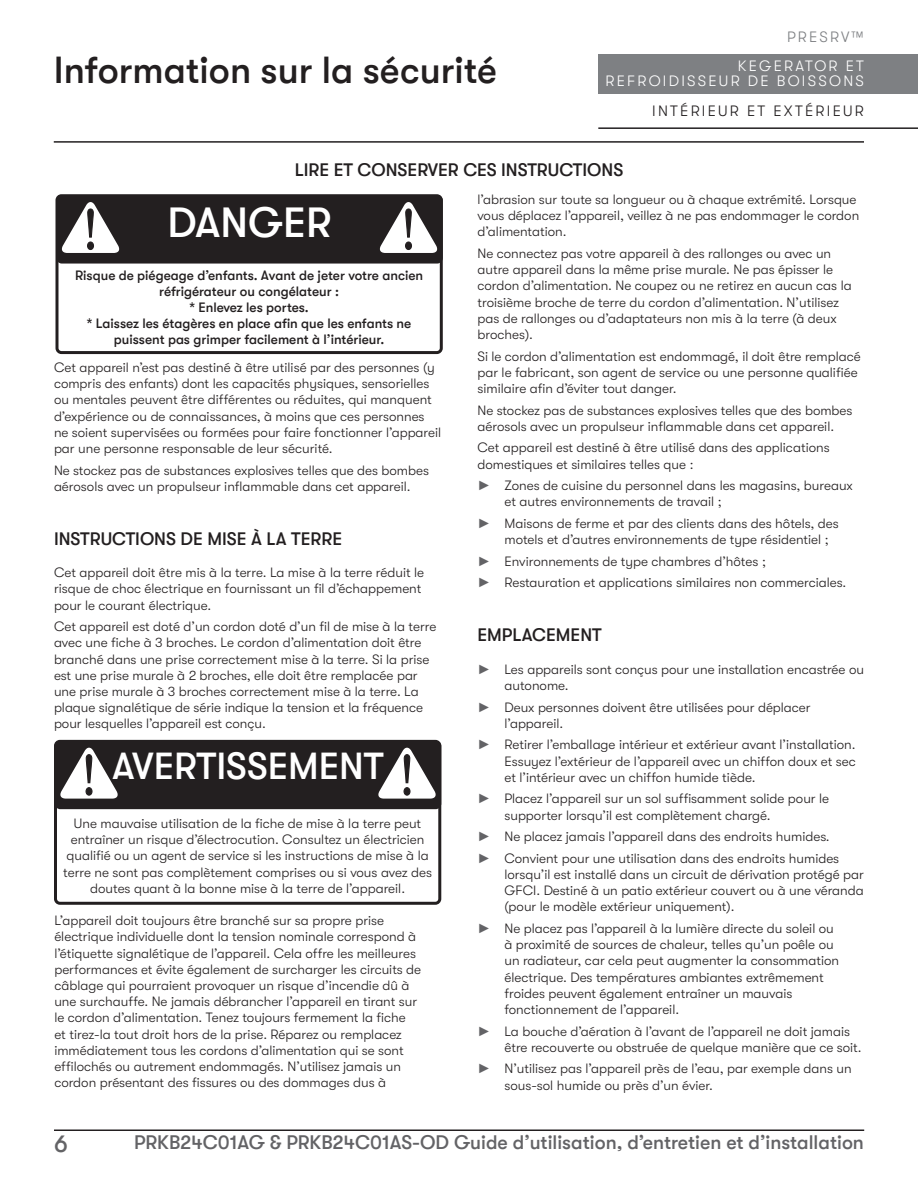
<style>
.page{position:relative;width:918px;height:1188px;background:#fff}
.page>*{position:absolute;margin:0;border:0;box-sizing:border-box;transform-origin:0 0}
.t1{font:500 42px "GT Walsheim";color:#fff}
.t2{font:500 37.5px "GT Walsheim";color:#231f20}
.t3{font:500 37.5px "GT Walsheim";color:#fff}
.t4{font:500 24px "GT Walsheim";color:#636366}
.t5{font:500 19.5px "GT Walsheim";color:#636366}
.t6{font:500 18px "GT Walsheim";color:#231f20}
.t7{font:300 15px/15px "GT Walsheim";letter-spacing:.15em;color:#fff;text-align:right}
.t8{font:300 15px "GT Walsheim";letter-spacing:.15em;color:#231f20}
.t9{font:300 15px "GT Walsheim";letter-spacing:.15em;color:#7e8083}
.t10{font:300 13.5px/16.2px "GT Walsheim";color:#231f20}
.t11{font:500 13.5px/16.2px "GT Walsheim";color:#231f20;text-align:center}
.s1{font-family:"Arial";font-weight:400;color:#636366}
</style>
<div class="page">
<div style="left:598px;top:54px;width:320px;height:40px;background:#7e8083"></div>
<hr style="left:598px;top:127px;width:320px;height:2px;background:#231f20">
<hr style="left:54px;top:141px;width:810px;height:2px;background:#231f20">
<hr style="left:54px;top:1130px;width:810px;height:1px;background:#231f20">
<div style="left:56px;top:194px;width:387px;height:160px;border:3px solid #231f20;border-radius:4px"></div>
<div style="left:56px;top:195px;width:387px;height:69px;background:#231f20;border-radius:6px"></div>
<svg style="left:61px;top:202px;width:59px;height:51px"></svg>
<svg style="left:379px;top:202px;width:59px;height:51px"></svg>
<div style="left:54px;top:740px;width:387px;height:165px;border:3px solid #231f20;border-radius:4px"></div>
<div style="left:55px;top:741px;width:386px;height:68px;background:#231f20;border-radius:6px"></div>
<svg style="left:60px;top:747px;width:58px;height:52px"></svg>
<svg style="left:378px;top:747px;width:58px;height:52px"></svg>
<h2 class="t2" style="left:54px;top:49px;width:445px">Information sur la sécurité</h2>
<p class="t9" style="left:787px;top:28px;width:78px">PRESRV™</p>
<p class="t7" style="left:605px;top:59px;width:260px">KEGERATOR ET<br>REFROIDISSEUR DE BOISSONS</p>
<p class="t8" style="left:652px;top:102px;width:213px">INTÉRIEUR ET EXTÉRIEUR</p>
<h3 class="t6" style="left:295px;top:159px;width:330px">LIRE ET CONSERVER CES INSTRUCTIONS</h3>
<h1 class="t1" style="left:167px;top:199px;width:166px">DANGER</h1>
<p class="t11" style="left:75px;top:267px;width:350px">Risque de piégeage d’enfants. Avant de jeter votre ancien réfrigérateur ou congélateur :<br>* Enlevez les portes.<br>* Laissez les étagères en place afin que les enfants ne puissent pas grimper facilement à l’intérieur.</p>
<p class="t10" style="left:54px;top:359px;width:389px">Cet appareil n’est pas destiné à être utilisé par des personnes (y compris des enfants) dont les capacités physiques, sensorielles ou mentales peuvent être différentes ou réduites, qui manquent d’expérience ou de connaissances, à moins que ces personnes ne soient supervisées ou formées pour faire fonctionner l’appareil par une personne responsable de leur sécurité.</p>
<p class="t10" style="left:54px;top:462px;width:377px">Ne stockez pas de substances explosives telles que des bombes aérosols avec un propulseur inflammable dans cet appareil.</p>
<h3 class="t6" style="left:54px;top:528px;width:290px">INSTRUCTIONS DE MISE À LA TERRE</h3>
<p class="t10" style="left:54px;top:565px;width:372px">Cet appareil doit être mis à la terre. La mise à la terre réduit le risque de choc électrique en fournissant un fil d’échappement pour le courant électrique.</p>
<p class="t10" style="left:54px;top:619px;width:384px">Cet appareil est doté d’un cordon doté d’un fil de mise à la terre avec une fiche à 3 broches. Le cordon d’alimentation doit être branché dans une prise correctement mise à la terre. Si la prise est une prise murale à 2 broches, elle doit être remplacée par une prise murale à 3 broches correctement mise à la terre. La plaque signalétique de série indique la tension et la fréquence pour lesquelles l’appareil est conçu.</p>
<h2 class="t3" style="left:112px;top:745px;width:273px">AVERTISSEMENT</h2>
<p class="t10" style="left:63px;top:815px;width:370px;text-align:center">Une mauvaise utilisation de la fiche de mise à la terre peut entraîner un risque d’électrocution. Consultez un électricien qualifié ou un agent de service si les instructions de mise à la terre ne sont pas complètement comprises ou si vous avez des doutes quant à la bonne mise à la terre de l’appareil.</p>
<p class="t10" style="left:54px;top:913px;width:368px">L’appareil doit toujours être branché sur sa propre prise électrique individuelle dont la tension nominale correspond à l’étiquette signalétique de l’appareil. Cela offre les meilleures performances et évite également de surcharger les circuits de câblage qui pourraient provoquer un risque d’incendie dû à une surchauffe. Ne jamais débrancher l’appareil en tirant sur le cordon d’alimentation. Tenez toujours fermement la fiche<br>et tirez-la tout droit hors de la prise. Réparez ou remplacez immédiatement tous les cordons d’alimentation qui se sont effilochés ou autrement endommagés. N’utilisez jamais un cordon présentant des fissures ou des dommages dus à</p>
<p class="t10" style="left:477px;top:191px;width:383px">l’abrasion sur toute sa longueur ou à chaque extrémité. Lorsque vous déplacez l’appareil, veillez à ne pas endommager le cordon d’alimentation.</p>
<p class="t10" style="left:477px;top:245px;width:376px">Ne connectez pas votre appareil à des rallonges ou avec un autre appareil dans la même prise murale. Ne pas épisser le cordon d’alimentation. Ne coupez ou ne retirez en aucun cas la troisième broche de terre du cordon d’alimentation. N’utilisez pas de rallonges ou d’adaptateurs non mis à la terre (à deux broches).</p>
<p class="t10" style="left:477px;top:348px;width:385px">Si le cordon d’alimentation est endommagé, il doit être remplacé par le fabricant, son agent de service ou une personne qualifiée similaire afin d’éviter tout danger.</p>
<p class="t10" style="left:477px;top:402px;width:377px">Ne stockez pas de substances explosives telles que des bombes aérosols avec un propulseur inflammable dans cet appareil.</p>
<p class="t10" style="left:477px;top:440px;width:354px">Cet appareil est destiné à être utilisé dans des applications domestiques et similaires telles que :</p>
<p class="t10" style="left:504px;top:478px;width:350px;text-indent:-27px"><span class="s1">►</span> Zones de cuisine du personnel dans les magasins, bureaux et autres environnements de travail ;</p>
<p class="t10" style="left:504px;top:515px;width:336px;text-indent:-27px"><span class="s1">►</span> Maisons de ferme et par des clients dans des hôtels, des motels et d’autres environnements de type résidentiel ;</p>
<p class="t10" style="left:477px;top:551px;width:370px;line-height:21.6px"><span class="s1">►</span> Environnements de type chambres d’hôtes ;<br><span class="s1">►</span> Restauration et applications similaires non commerciales.</p>
<h3 class="t6" style="left:477px;top:625px;width:126px">EMPLACEMENT</h3>
<p class="t10" style="left:504px;top:661px;width:361px;text-indent:-27px"><span class="s1">►</span> Les appareils sont conçus pour une installation encastrée ou autonome.</p>
<p class="t10" style="left:504px;top:699px;width:308px;text-indent:-27px"><span class="s1">►</span> Deux personnes doivent être utilisées pour déplacer l’appareil.</p>
<p class="t10" style="left:504px;top:737px;width:353px;text-align:justify;text-indent:-27px"><span class="s1">►</span> Retirer l’emballage intérieur et extérieur avant l’installation.<br>Essuyez l’extérieur de l’appareil avec un chiffon doux et sec et l’intérieur avec un chiffon humide tiède.</p>
<p class="t10" style="left:504px;top:791px;width:326px;text-indent:-27px"><span class="s1">►</span> Placez l’appareil sur un sol suffisamment solide pour le supporter lorsqu’il est complètement chargé.</p>
<p class="t10" style="left:477px;top:826px;width:363px;line-height:21.6px"><span class="s1">►</span> Ne placez jamais l’appareil dans des endroits humides. <span class="s1">►</span> Convient pour une utilisation dans des endroits humides</p>
<p class="t10" style="left:504px;top:866px;width:361px;text-align:justify">lorsqu’il est installé dans un circuit de dérivation protégé par GFCI. Destiné à un patio extérieur couvert ou à une véranda (pour le modèle extérieur uniquement).</p>
<p class="t10" style="left:504px;top:920px;width:336px;text-indent:-27px"><span class="s1">►</span> Ne placez pas l’appareil à la lumière directe du soleil ou à proximité de sources de chaleur, telles qu’un poêle ou un radiateur, car cela peut augmenter la consommation électrique. Des températures ambiantes extrêmement froides peuvent également entraîner un mauvais fonctionnement de l’appareil.</p>
<p class="t10" style="left:504px;top:1023px;width:359px;text-indent:-27px"><span class="s1">►</span> La bouche d’aération à l’avant de l’appareil ne doit jamais être recouverte ou obstruée de quelque manière que ce soit.</p>
<p class="t10" style="left:504px;top:1061px;width:349px;text-indent:-27px"><span class="s1">►</span> N’utilisez pas l’appareil près de l’eau, par exemple dans un sous-sol humide ou près d’un évier.</p>
<h3 class="t4" style="left:54px;top:1131px;width:15px">6</h3>
<h3 class="t5" style="left:134px;top:1131px;width:731px">PRKB24C01AG &amp; PRKB24C01AS-OD Guide d’utilisation, d’entretien et d’installation</h3>
</div>
